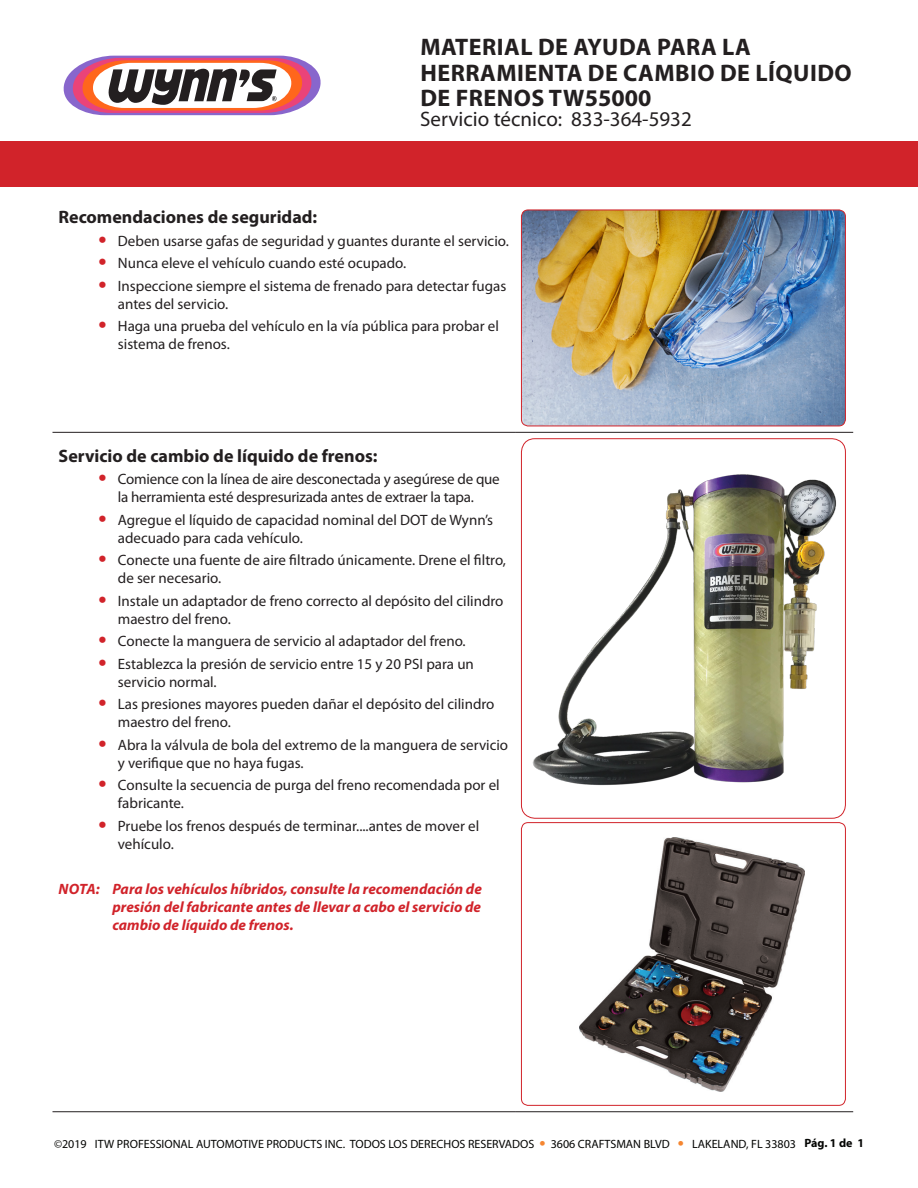
<style>
.page{position:relative;width:918px;height:1188px;background:#fff}
.page>*{position:absolute;margin:0;border:0;box-sizing:border-box;transform-origin:0 0}
.t1{font:700 24px/25.5px "Myriad Pro";letter-spacing:.02em;color:#231f20}
.t2{font:21px "Myriad Pro";color:#231f20}
.t3{font:700 18px "Myriad Pro";color:#231f20}
.t4{font:15px/18px "Myriad Pro";color:#231f20}
.a_check{font:italic 700 15px/18px "Myriad Pro";color:#d1232a;text-align:justify}
.t5{font:12px "Myriad Pro";color:#040503}
.t6{font:700 12px "Myriad Pro";color:#040503}
.s1{font-weight:700;font-size:24px;color:#d1232a}
.s2{font-weight:700;font-size:18px;color:#f58631}
</style>
<div class="page">
<svg style="left:63px;top:55px;width:258px;height:61px"></svg>
<div style="left:0;top:141px;width:918px;height:45px;background:#d1232a"></div>
<hr style="left:52px;top:432px;width:463px;height:1px;background:#231f20">
<hr style="left:515px;top:432px;width:338px;height:1px;background:#231f20">
<hr style="left:52px;top:1111px;width:463px;height:1px;background:#231f20">
<hr style="left:515px;top:1111px;width:338px;height:1px;background:#231f20">
<img style="left:521px;top:210px;width:324px;height:216px">
<div style="left:521px;top:210px;width:325px;height:216px;border:1px solid #d1232a;border-radius:7px"></div>
<img style="left:532px;top:474px;width:305px;height:312px">
<div style="left:521px;top:438px;width:325px;height:381px;border:1px solid #d1232a;border-radius:14px"></div>
<img style="left:580px;top:837px;width:224px;height:254px">
<div style="left:521px;top:822px;width:325px;height:284px;border:1px solid #d1232a;border-radius:7px"></div>
<h1 class="t1" style="left:420px;top:34px;width:433px">MATERIAL DE AYUDA PARA LA<br>HERRAMIENTA DE CAMBIO DE LÍQUIDO<br>DE FRENOS TW55000</h1>
<h2 class="t2" style="left:420px;top:107px;width:273px">Servicio técnico: 833-364-5932</h2>
<p class="t3" style="left:58px;top:205px;width:260px">Recomendaciones de seguridad:</p>
<p class="t4" style="left:98px;top:232px;width:412px"><span class="s1">•</span> Deben usarse gafas de seguridad y guantes durante el servicio.</p>
<p class="t4" style="left:98px;top:254px;width:309px"><span class="s1">•</span> Nunca eleve el vehículo cuando esté ocupado.</p>
<p class="t4" style="left:118px;top:277px;width:390px;text-indent:-19px"><span class="s1">•</span> Inspeccione siempre el sistema de frenado para detectar fugas antes del servicio.</p>
<p class="t4" style="left:118px;top:317px;width:383px;text-indent:-19px"><span class="s1">•</span> Haga una prueba del vehículo en la vía pública para probar el sistema de frenos.</p>
<p class="t3" style="left:58px;top:444px;width:321px">Servicio de cambio de líquido de frenos:</p>
<p class="t4" style="left:98px;top:471px;width:403px;text-align:center"><span class="s1">•</span> Comience con la línea de aire desconectada y asegúrese de que la herramienta esté despresurizada antes de extraer la tapa.</p>
<p class="t4" style="left:118px;top:511px;width:377px;text-indent:-19px"><span class="s1">•</span> Agregue el líquido de capacidad nominal del DOT de Wynn’s adecuado para cada vehículo.</p>
<p class="t4" style="left:118px;top:552px;width:390px;text-indent:-19px"><span class="s1">•</span> Conecte una fuente de aire filtrado únicamente. Drene el filtro, de ser necesario.</p>
<p class="t4" style="left:118px;top:592px;width:387px;text-indent:-19px"><span class="s1">•</span> Instale un adaptador de freno correcto al depósito del cilindro maestro del freno.</p>
<p class="t4" style="left:98px;top:633px;width:369px"><span class="s1">•</span> Conecte la manguera de servicio al adaptador del freno.</p>
<p class="t4" style="left:118px;top:655px;width:358px;text-indent:-19px"><span class="s1">•</span> Establezca la presión de servicio entre 15 y 20 PSI para un servicio normal.</p>
<p class="t4" style="left:118px;top:696px;width:378px;text-indent:-19px"><span class="s1">•</span> Las presiones mayores pueden dañar el depósito del cilindro maestro del freno.</p>
<p class="t4" style="left:118px;top:736px;width:392px;text-indent:-19px"><span class="s1">•</span> Abra la válvula de bola del extremo de la manguera de servicio y verifique que no haya fugas.</p>
<p class="t4" style="left:118px;top:777px;width:383px;text-indent:-19px"><span class="s1">•</span> Consulte la secuencia de purga del freno recomendada por el fabricante.</p>
<p class="t4" style="left:118px;top:817px;width:363px;text-indent:-19px"><span class="s1">•</span> Pruebe los frenos después de terminar....antes de mover el vehículo.</p>
<p class="a_check" style="left:112px;top:879px;width:371px;text-indent:-54px">NOTA: Para los vehículos híbridos, consulte la recomendación de presión del fabricante antes de llevar a cabo el servicio de cambio de líquido de frenos.</p>
<p class="t5" style="left:54px;top:1137px;width:744px">©2019 ITW PROFESSIONAL AUTOMOTIVE PRODUCTS INC. TODOS LOS DERECHOS RESERVADOS <span class="s2">•</span> 3606 CRAFTSMAN BLVD <span class="s2">•</span> LAKELAND, FL 33803</p>
<p class="t6" style="left:804px;top:1135px;width:61px">Pág. 1 de 1</p>
</div>
